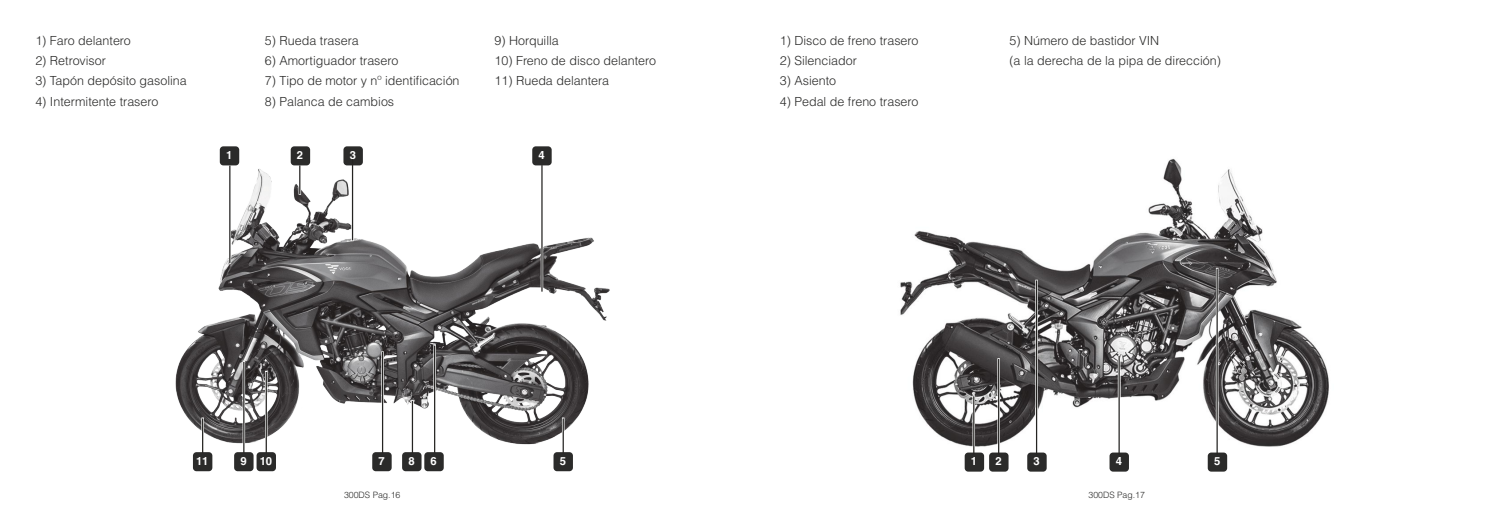
<style>
.page{position:relative;width:1489px;height:525px;background:#fff}
.page>*{position:absolute;margin:0;border:0;box-sizing:border-box;transform-origin:0 0}
.t1{font:300 12.5px/20px "Helvetica LT";color:#2b2b2a}
.t2{font:700 11.25px "Helvetica LT";color:#fff}
.t3{font:300 8.75px "Helvetica LT";color:#2b2b2a}
</style>
<div class="page">
<img style="left:175px;top:150px;width:435px;height:322px">
<hr style="left:201px;top:417px;width:3px;height:35px;background:#fff">
<hr style="left:242px;top:361px;width:3px;height:91px;background:#fff">
<hr style="left:265px;top:370px;width:2px;height:82px;background:#fff">
<hr style="left:411px;top:400px;width:2px;height:52px;background:#fff">
<hr style="left:381px;top:351px;width:3px;height:101px;background:#fff">
<hr style="left:562px;top:417px;width:2px;height:35px;background:#fff">
<hr style="left:433px;top:344px;width:3px;height:108px;background:#fff">
<hr style="left:540px;top:164px;width:3px;height:128px;background:#fff">
<hr style="left:351px;top:158px;width:3px;height:83px;background:#fff">
<hr style="left:298px;top:164px;width:3px;height:31px;background:#fff">
<hr style="left:228px;top:164px;width:3px;height:100px;background:#fff">
<div style="left:424px;top:452px;width:20px;height:19px;background:#2b2b2a;border-radius:4px"></div>
<div style="left:553px;top:452px;width:20px;height:19px;background:#2b2b2a;border-radius:4px"></div>
<div style="left:343px;top:146px;width:20px;height:19px;background:#2b2b2a;border-radius:4px"></div>
<div style="left:372px;top:452px;width:19px;height:19px;background:#2b2b2a;border-radius:4px"></div>
<div style="left:291px;top:146px;width:19px;height:19px;background:#2b2b2a;border-radius:4px"></div>
<div style="left:234px;top:452px;width:19px;height:19px;background:#2b2b2a;border-radius:4px"></div>
<div style="left:402px;top:452px;width:19px;height:19px;background:#2b2b2a;border-radius:4px"></div>
<div style="left:220px;top:146px;width:19px;height:19px;background:#2b2b2a;border-radius:4px"></div>
<div style="left:193px;top:452px;width:19px;height:19px;background:#2b2b2a;border-radius:4px"></div>
<div style="left:256px;top:452px;width:20px;height:19px;background:#2b2b2a;border-radius:4px"></div>
<hr style="left:202px;top:418px;width:1px;height:35px;background:#252422">
<hr style="left:229px;top:165px;width:1px;height:98px;background:#252422">
<svg style="left:299px;top:165px;width:1px;height:29px"></svg>
<hr style="left:352px;top:159px;width:1px;height:81px;background:#252422">
<hr style="left:541px;top:165px;width:1px;height:126px;background:#252422">
<hr style="left:562px;top:418px;width:2px;height:35px;background:#252422">
<hr style="left:243px;top:361px;width:1px;height:92px;background:#252422">
<hr style="left:266px;top:372px;width:1px;height:81px;background:#252422">
<hr style="left:412px;top:400px;width:1px;height:53px;background:#252422">
<hr style="left:382px;top:351px;width:1px;height:102px;background:#252422">
<hr style="left:434px;top:345px;width:1px;height:108px;background:#252422">
<div style="left:532px;top:146px;width:19px;height:19px;background:#2b2b2a;border-radius:4px"></div>
<img style="left:900px;top:158px;width:429px;height:306px">
<hr style="left:972px;top:395px;width:2px;height:59px;background:#fff">
<hr style="left:997px;top:358px;width:2px;height:96px;background:#fff">
<hr style="left:1117px;top:355px;width:3px;height:99px;background:#fff">
<hr style="left:1215px;top:267px;width:3px;height:187px;background:#fff">
<hr style="left:1035px;top:279px;width:2px;height:175px;background:#fff">
<div style="left:1109px;top:452px;width:19px;height:19px;background:#2b2b2a;border-radius:4px"></div>
<div style="left:1027px;top:452px;width:19px;height:19px;background:#2b2b2a;border-radius:4px"></div>
<div style="left:1207px;top:452px;width:20px;height:19px;background:#2b2b2a;border-radius:4px"></div>
<div style="left:989px;top:452px;width:19px;height:19px;background:#2b2b2a;border-radius:4px"></div>
<div style="left:964px;top:452px;width:20px;height:19px;background:#2b2b2a;border-radius:4px"></div>
<hr style="left:973px;top:396px;width:1px;height:58px;background:#252422">
<hr style="left:998px;top:359px;width:1px;height:95px;background:#252422">
<hr style="left:1035px;top:280px;width:2px;height:174px;background:#252422">
<hr style="left:1118px;top:355px;width:1px;height:99px;background:#252422">
<hr style="left:1216px;top:268px;width:1px;height:186px;background:#252422">
<p class="t1" style="left:35px;top:31px;width:97px">1) Faro delantero</p>
<p class="t1" style="left:35px;top:51px;width:72px">2) Retrovisor</p>
<p class="t1" style="left:35px;top:71px;width:153px">3) Tapón depósito gasolina</p>
<p class="t1" style="left:35px;top:91px;width:124px">4) Intermitente trasero</p>
<p class="t2" style="left:226px;top:148px;width:8px">1</p>
<p class="t1" style="left:265px;top:31px;width:95px">5) Rueda trasera</p>
<p class="t1" style="left:265px;top:51px;width:135px">6) Amortiguador trasero</p>
<p class="t1" style="left:265px;top:71px;width:196px">7) Tipo de motor y nº identificación</p>
<p class="t1" style="left:265px;top:91px;width:131px">8) Palanca de cambios</p>
<p class="t2" style="left:297px;top:148px;width:8px">2</p>
<p class="t2" style="left:350px;top:148px;width:8px">3</p>
<p class="t1" style="left:494px;top:31px;width:66px">9) Horquilla</p>
<p class="t1" style="left:494px;top:51px;width:163px">10) Freno de disco delantero</p>
<p class="t1" style="left:494px;top:71px;width:116px">11) Rueda delantera</p>
<p class="t2" style="left:538px;top:148px;width:8px">4</p>
<p class="t1" style="left:779px;top:31px;width:140px">1) Disco de freno trasero</p>
<p class="t1" style="left:779px;top:51px;width:79px">2) Silenciador</p>
<p class="t1" style="left:779px;top:71px;width:58px">3) Asiento</p>
<p class="t1" style="left:779px;top:91px;width:140px">4) Pedal de freno trasero</p>
<p class="t1" style="left:1009px;top:31px;width:213px">5) Número de bastidor VIN<br>(a la derecha de la pipa de dirección)</p>
<p class="t2" style="left:196px;top:453px;width:14px">11</p>
<p class="t2" style="left:260px;top:453px;width:14px">10</p>
<p class="t2" style="left:240px;top:453px;width:8px">9</p>
<p class="t2" style="left:408px;top:453px;width:8px">8</p>
<p class="t2" style="left:378px;top:453px;width:8px">7</p>
<p class="t2" style="left:430px;top:453px;width:8px">6</p>
<p class="t2" style="left:559px;top:453px;width:8px">5</p>
<p class="t2" style="left:970px;top:454px;width:8px">1</p>
<p class="t2" style="left:995px;top:454px;width:8px">2</p>
<p class="t2" style="left:1033px;top:454px;width:8px">3</p>
<p class="t2" style="left:1115px;top:454px;width:8px">4</p>
<p class="t2" style="left:1213px;top:454px;width:8px">5</p>
<p class="t3" style="left:344px;top:489px;width:58px">300DS Pag.16</p>
<p class="t3" style="left:1088px;top:489px;width:58px">300DS Pag.17</p>
</div>
